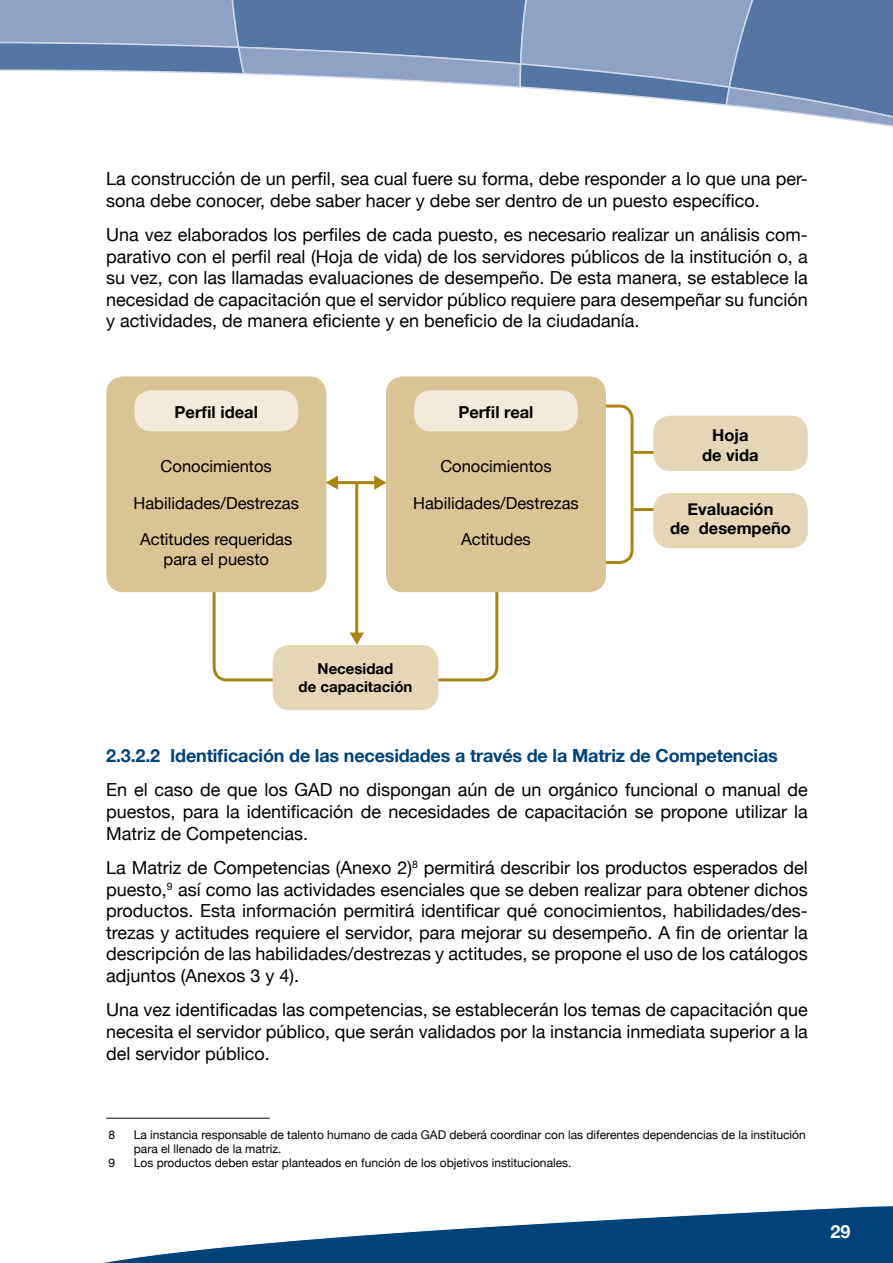
<style>
.page{position:relative;width:893px;height:1263px;background:#fff}
.page>*{position:absolute;margin:0;border:0;box-sizing:border-box;transform-origin:0 0}
.t1{font:18px/21.6px "Helvetica Neue";color:#000;text-align:justify}
.t2{font:700 18px "Helvetica Neue";letter-spacing:-.01em;color:#00427a}
.t3{font:700 18px "Helvetica Neue";color:#fff}
.t4{font:16.5px/19.8px "Helvetica Neue";color:#000;text-align:center}
.t5{font:700 16.5px/19.8px "Helvetica Neue";color:#000;text-align:center}
.t6{font:700 15px/18px "Helvetica Neue";color:#000;text-align:center}
.t7{font:12px/14.4px "Helvetica Neue";color:#000}
</style>
<div class="page">
<svg style="left:0;top:0;width:893px;height:127px"></svg>
<svg style="left:101px;top:1205px;width:792px;height:58px"></svg>
<svg style="left:606px;top:404px;width:29px;height:160px"></svg>
<div style="left:106px;top:376px;width:220px;height:216px;background:#d9c494;border-radius:17px"></div>
<div style="left:134px;top:390px;width:164px;height:41px;background:#f2ebdc;border-radius:17px"></div>
<div style="left:386px;top:376px;width:220px;height:216px;background:#d9c494;border-radius:17px"></div>
<div style="left:414px;top:390px;width:164px;height:41px;background:#f2ebdc;border-radius:17px"></div>
<hr style="left:634px;top:451px;width:78px;height:3px;background:#aa8516">
<hr style="left:634px;top:508px;width:78px;height:3px;background:#aa8516">
<div style="left:653px;top:493px;width:155px;height:55px;background:#e5d6b7;border-radius:17px"></div>
<div style="left:653px;top:416px;width:155px;height:55px;background:#e5d6b7;border-radius:17px"></div>
<div style="left:273px;top:645px;width:165px;height:65px;background:#e5d6b7;border-radius:17px"></div>
<hr style="left:106px;top:1118px;width:164px;height:1px;background:#000">
<hr style="left:355px;top:484px;width:3px;height:152px;background:#aa8516">
<hr style="left:335px;top:481px;width:42px;height:3px;background:#aa8516">
<svg style="left:374px;top:475px;width:12px;height:15px"></svg>
<svg style="left:326px;top:475px;width:12px;height:15px"></svg>
<svg style="left:211px;top:588px;width:289px;height:95px"></svg>
<p class="t1" style="left:106px;top:168px;width:703px">La construcción de un perfil, sea cual fuere su forma, debe responder a lo que una per&shy;sona debe conocer, debe saber hacer y debe ser dentro de un puesto específico.</p>
<p class="t1" style="left:106px;top:224px;width:703px">Una vez elaborados los perfiles de cada puesto, es necesario realizar un análisis com&shy;parativo con el perfil real (Hoja de vida) de los servidores públicos de la institución o, a su vez, con las llamadas evaluaciones de desempeño. De esta manera, se establece la necesidad de capacitación que el servidor público requiere para desempeñar su función y actividades, de manera eficiente y en beneficio de la ciudadanía.</p>
<p class="t5" style="left:175px;top:401px;width:85px">Perfil ideal</p>
<p class="t4" style="left:161px;top:456px;width:113px">Conocimientos</p>
<p class="t4" style="left:133px;top:493px;width:167px">Habilidades/Destrezas</p>
<p class="t4" style="left:140px;top:529px;width:154px">Actitudes requeridas para el puesto</p>
<p class="t5" style="left:458px;top:401px;width:77px">Perfil real</p>
<p class="t4" style="left:440px;top:456px;width:113px">Conocimientos</p>
<p class="t4" style="left:413px;top:493px;width:167px">Habilidades/Destrezas</p>
<p class="t4" style="left:461px;top:529px;width:71px">Actitudes</p>
<p class="t5" style="left:702px;top:425px;width:58px">Hoja de vida</p>
<p class="t5" style="left:670px;top:498px;width:122px">Evaluación<br>de desempeño</p>
<p class="t6" style="left:299px;top:659px;width:115px">Necesidad<br>de capacitación</p>
<p class="t2" style="left:106px;top:744px;width:673px">2.3.2.2 Identificación de las necesidades a través de la Matriz de Competencias</p>
<p class="t1" style="left:106px;top:779px;width:703px">En el caso de que los GAD no dispongan aún de un orgánico funcional o manual de puestos, para la identificación de necesidades de capacitación se propone utilizar la Matriz de Competencias.</p>
<p class="t1" style="left:106px;top:856px;width:703px">La Matriz de Competencias (Anexo 2)<sup>8</sup> permitirá describir los productos esperados del puesto,<sup>9</sup> así como las actividades esenciales que se deben realizar para obtener dichos productos. Esta información permitirá identificar qué conocimientos, habilidades/des&shy;trezas y actitudes requiere el servidor, para mejorar su desempeño. A fin de orientar la descripción de las habilidades/destrezas y actitudes, se propone el uso de los catálogos adjuntos (Anexos 3 y 4).</p>
<p class="t1" style="left:106px;top:999px;width:703px">Una vez identificadas las competencias, se establecerán los temas de capacitación que necesita el servidor público, que serán validados por la instancia inmediata superior a la del servidor público.</p>
<p class="t7" style="left:108px;top:1127px;width:8px">8</p>
<p class="t7" style="left:134px;top:1127px;width:673px">La instancia responsable de talento humano de cada GAD deberá coordinar con las diferentes dependencias de la institución para el llenado de la matriz.</p>
<p class="t7" style="left:108px;top:1156px;width:8px">9</p>
<p class="t7" style="left:134px;top:1156px;width:439px">Los productos deben estar planteados en función de los objetivos institucionales.</p>
<p class="t3" style="left:831px;top:1220px;width:22px">29</p>
</div>
